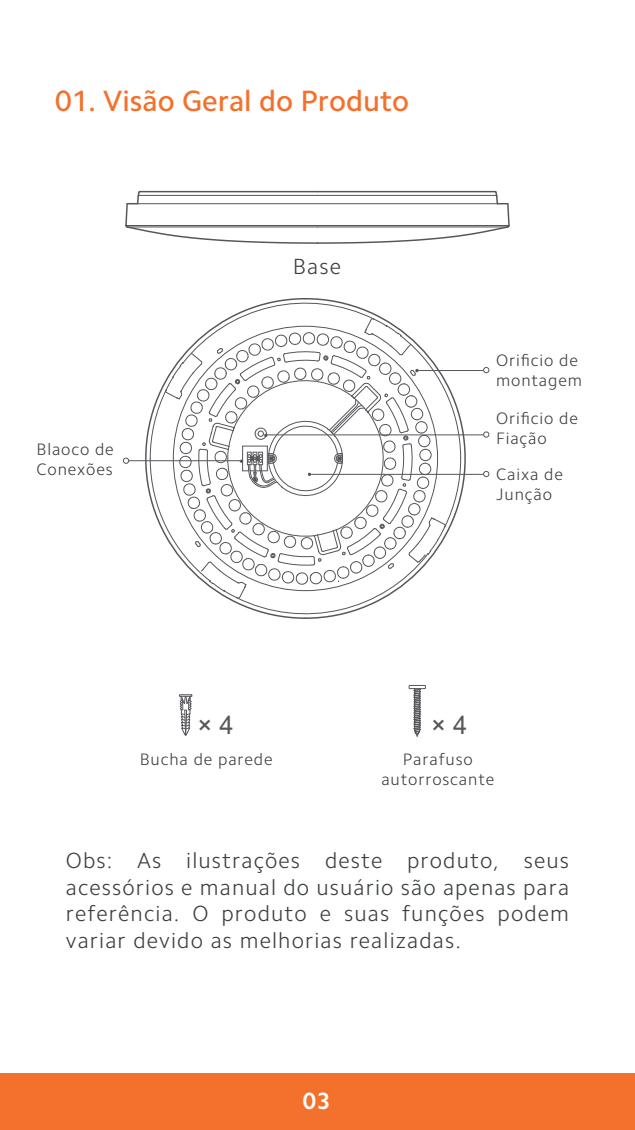
<style>
.page{position:relative;width:635px;height:1130px;background:#fff}
.page>*{position:absolute;margin:0;border:0;box-sizing:border-box;transform-origin:0 0}
.t1{font:500 29.6px "Camphor Pro";color:#f3712c}
.t2{font:25.6px "Arial";color:#54565a}
.t3{font:700 23.6px "Camphor Pro";color:#fff}
.t4{font:300 22px/26.4px "Camphor Pro";letter-spacing:.05em;color:#3b3f41;text-align:justify}
.t5{font:300 16.8px/20px "Camphor Pro";letter-spacing:.05em;color:#3b3f41}
</style>
<div class="page">
<div style="left:0;top:1073px;width:635px;height:56px;background:#f3712c"></div>
<hr style="left:138px;top:195px;width:359px;height:1px;background:#54565a">
<hr style="left:317px;top:191px;width:178px;height:1px;background:#54565a">
<hr style="left:140px;top:191px;width:177px;height:1px;background:#54565a">
<hr style="left:138px;top:203px;width:359px;height:1px;background:#54565a">
<svg style="left:127px;top:190px;width:14px;height:14px"></svg>
<svg style="left:494px;top:190px;width:14px;height:14px"></svg>
<hr style="left:125px;top:204px;width:3px;height:21px;background:#54565a">
<hr style="left:507px;top:204px;width:3px;height:21px;background:#54565a">
<svg style="left:125px;top:224px;width:385px;height:20px"></svg>
<hr style="left:266px;top:434px;width:218px;height:1px;background:#54565a">
<hr style="left:417px;top:370px;width:67px;height:1px;background:#54565a">
<hr style="left:129px;top:460px;width:114px;height:1px;background:#54565a">
<svg style="left:123px;top:457px;width:6px;height:6px"></svg>
<svg style="left:483px;top:431px;width:6px;height:6px"></svg>
<hr style="left:311px;top:473px;width:173px;height:2px;background:#54565a">
<svg style="left:483px;top:471px;width:6px;height:6px"></svg>
<svg style="left:483px;top:367px;width:6px;height:6px"></svg>
<svg style="left:150px;top:298px;width:311px;height:321px"></svg>
<svg style="left:408px;top:685px;width:18px;height:52px"></svg>
<svg style="left:179px;top:694px;width:13px;height:41px"></svg>
<h1 class="t1" style="left:55px;top:83px;width:355px">01. Visão Geral do Produto</h1>
<p class="t5" style="left:37px;top:439px;width:79px">Blaoco de<br>Conexões</p>
<p class="t4" style="left:293px;top:253px;width:50px">Base</p>
<p class="t5" style="left:496px;top:350px;width:87px">Orificio de montagem</p>
<p class="t5" style="left:496px;top:408px;width:83px">Orificio de<br>Fiação</p>
<p class="t5" style="left:496px;top:464px;width:68px">Caixa de<br>Junção</p>
<p class="t2" style="left:198px;top:707px;width:38px">× 4</p>
<p class="t2" style="left:431px;top:707px;width:38px">× 4</p>
<p class="t5" style="left:140px;top:749px;width:134px">Bucha de parede</p>
<p class="t5" style="left:381px;top:749px;width:115px;text-align:center">Parafuso autorroscante</p>
<p class="t4" style="left:66px;top:847px;width:505px">Obs: As ilustrações deste produto, seus acessórios e manual do usuário são apenas para referência. O produto e suas funções podem variar devido as melhorias realizadas.</p>
<p class="t3" style="left:303px;top:1087px;width:29px">03</p>
</div>
